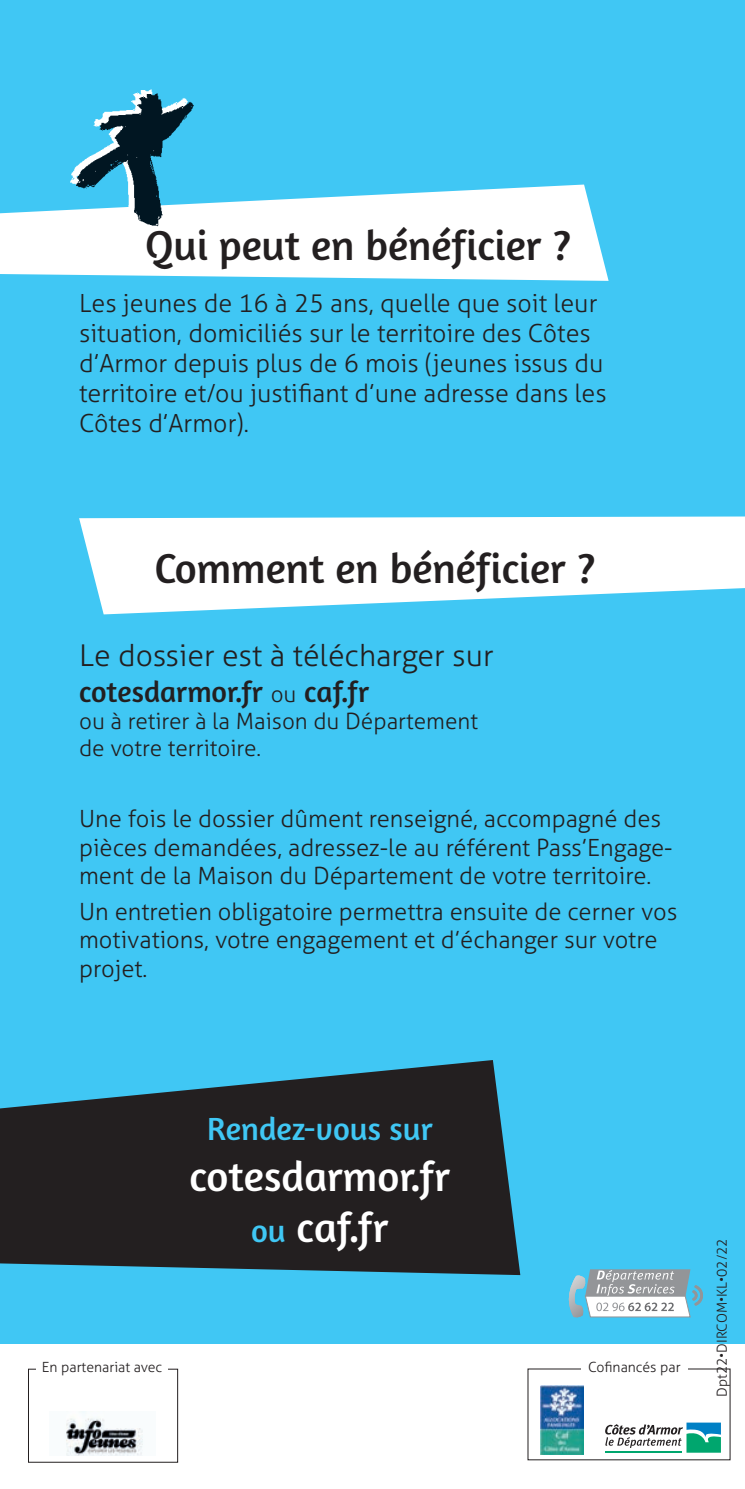
<style>
.page{position:relative;width:745px;height:1489px;background:#fff}
.page>*{position:absolute;margin:0;border:0;box-sizing:border-box;transform-origin:0 0}
.t1{font:42.5px "Amaranth";color:#231f20}
.t2{font:42.5px/51px "Amaranth";color:#fff;text-align:center}
.t3{font:32.5px "Amaranth";color:#40c7f4}
.t4{font:300 30px "Aller Typo";color:#231f20}
.t5{font:30px "Amaranth";color:#231f20}
.t6{font:300 25px/30px "Aller Typo";color:#231f20}
.t7{font:300 23.75px/28.5px "Aller Typo";color:#231f20}
.t8{font:300 22.5px/27px "Aller Typo";color:#231f20}
.t9{font:300 14px "Aller Typo";color:#231f20}
.t10{font:300 13.75px "Aller Typo";color:#231f20}
.s1{font-family:"Aller Typo";font-weight:300;font-size:22.5px}
.s2{font-size:32.5px;color:#40c7f4}
</style>
<div class="page">
<div style="left:0;top:0;width:744px;height:1343px;background:#40c7f4"></div>
<svg style="left:0;top:184px;width:608px;height:97px;fill:#fff"></svg>
<img style="left:64px;top:89px;width:88px;height:138px">
<img style="left:71px;top:91px;width:129px;height:139px">
<svg style="left:79px;top:516px;width:665px;height:98px;background:#e0f6fd"></svg>
<svg style="left:0;top:1060px;width:520px;height:214px;fill:#231f20"></svg>
<svg style="left:568px;top:1269px;width:134px;height:49px"></svg>
<div style="left:28px;top:1368px;width:150px;height:94px;border:1px solid #231f20"></div>
<img style="left:66px;top:1411px;width:77px;height:43px">
<div style="left:36px;top:1361px;width:132px;height:16px;background:#fff"></div>
<svg style="left:605px;top:1422px;width:115px;height:30px"></svg>
<img style="left:540px;top:1385px;width:43px;height:69px">
<h1 class="t1" style="left:145px;top:220px;width:427px">Qui peut en bénéficier ?</h1>
<p class="t6" style="left:79px;top:288px;width:528px">Les jeunes de 16 à 25 ans, quelle que soit leur situation, domiciliés sur le territoire des Côtes d’Armor depuis plus de 6 mois (jeunes issus du territoire et/ou justifiant d’une adresse dans les Côtes d’Armor).</p>
<h1 class="t1" style="left:154px;top:543px;width:442px">Comment en bénéficier ?</h1>
<p class="t4" style="left:79px;top:637px;width:416px">Le dossier est à télécharger sur</p>
<p class="t5" style="left:79px;top:674px;width:291px">cotesdarmor.fr <span class="s1">ou</span> caf.fr</p>
<p class="t8" style="left:79px;top:707px;width:400px">ou à retirer à la Maison du Département de votre territoire.</p>
<p class="t7" style="left:79px;top:804px;width:594px">Une fois le dossier dûment renseigné, accompagné des pièces demandées, adressez-le au référent Pass’Engage&shy;ment de la Maison du Département de votre territoire.</p>
<p class="t7" style="left:79px;top:897px;width:599px">Un entretien obligatoire permettra ensuite de cerner vos motivations, votre engagement et d’échanger sur votre projet.</p>
<h2 class="t3" style="left:207px;top:1109px;width:227px">Rendez-vous sur</h2>
<h1 class="t2" style="left:189px;top:1150px;width:262px">cotesdarmor.fr <span class="s2">ou</span> caf.fr</h1>
<p class="t9" style="left:42px;top:1358px;width:122px">En partenariat avec</p>
<p class="t9" style="left:587px;top:1358px;width:94px">Cofinancés par</p>
<p class="t10" style="left:713px;top:1396px;width:160px;rotate:-90deg">Dpt22•DIRCOM•KL•02/22</p>
</div>
